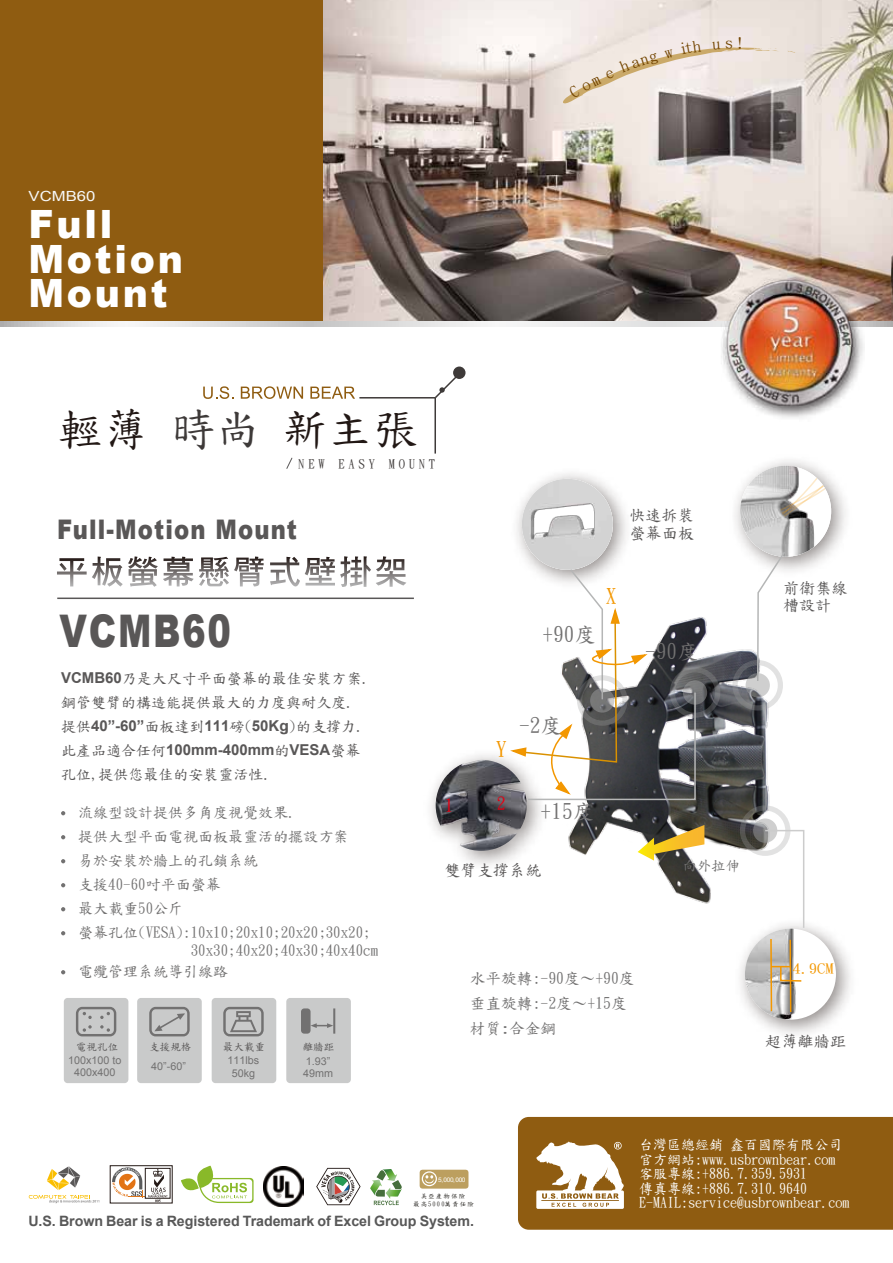
<style>
.page{position:relative;width:893px;height:1263px;background:#fff}
.page>*{position:absolute;margin:0;border:0;box-sizing:border-box;transform-origin:0 0}
.t1{font:45px "DF Hei W5 WIN BF";color:#221815}
.t2{font:900 45px "Arial";letter-spacing:.05em;color:#595757;scale:.78 1}
.t3{font:900 39px/34px "Arial";letter-spacing:.075em;color:#fff}
.t4{font:900 27px "Arial";letter-spacing:.05em;color:#595757;scale:.84 1}
.t5{font:21.3px "DF Hei W7 WIN BF";color:#727171}
.t6{font:21.3px "DF Hei W7 WINP BF";color:#f39700}
.t7{font:17.85px "DF Hei W7 WINP BF";color:#e60012}
.t8{font:16.05px/17.9px "DF Hei W5 WIN BF";letter-spacing:.01em;color:#595757}
.t9{font:15.75px/25px "DF Hei W7 WIN BF";color:#727171}
.t10{font:15px/24px "DF Hei W7 WIN BF";color:#727171}
.t11{font:15px/24px "DF Hei W7 WIN BF";color:#595757}
.t12{font:700 15px "Arial";color:#595757}
.t13{font:14.4px/14.4px "DF Hei W7 WIN BF";color:#fff}
.t14{font:700 14.25px "Arial";letter-spacing:-.005em;color:#585858}
.t15{font:14.25px "DF Hei W7 WIN BF";color:#727171}
.t16{font:13.95px "Arial";color:#f7f8f8;scale:1.19 1}
.t17{font:13.8px "DF Hei W7 WIN BF";color:#f39700;scale:1.22 1}
.t18{font:12.6px "DF Yuan W5 WIN BF";letter-spacing:.3em;color:#3e3a39}
.t19{font:10.8px/12.9px "Arial";color:#727171;text-align:center}
.t20{font:10.5px "DF Hei W7 WIN BF";letter-spacing:.01em;color:#595757}
.t21{font:6.3px/8.4px "DF Yuan W5 WIN BF";letter-spacing:.165em;color:#23211d;text-align:center}
.t22{font:6.3px "Arial";letter-spacing:-.055em;color:#fff}
.s1{color:#3e3a39}
.s2{font-family:"Arial";font-weight:700}
.s3{font-family:"DF Hei W7 WIN BF";font-weight:400}
</style>
<div class="page">
<svg style="left:518px;top:1117px;width:375px;height:113px;background:#996b27"></svg>
<svg style="left:181px;top:1166px;width:73px;height:37px"></svg>
<svg style="left:316px;top:1168px;width:45px;height:37px"></svg>
<svg style="left:112px;top:1167px;width:56px;height:34px"></svg>
<div style="left:110px;top:1165px;width:62px;height:38px;border:1px solid #231815"></div>
<svg style="left:370px;top:1169px;width:32px;height:36px"></svg>
<img style="left:263px;top:1167px;width:40px;height:39px">
<div style="left:420px;top:1170px;width:48px;height:18px;background:#bc9f5f;border-radius:3px"></div>
<svg style="left:422px;top:1171px;width:15px;height:15px"></svg>
<svg style="left:29px;top:1166px;width:70px;height:37px"></svg>
<img style="left:322px;top:0;width:571px;height:308px">
<svg style="left:0;top:321px;width:286px;height:5px"></svg>
<div style="left:0;top:0;width:322px;height:321px;background:#8f5c11"></div>
<img style="left:713px;top:269px;width:152px;height:39px">
<svg style="left:787px;top:51px;width:9px;height:3px"></svg>
<svg style="left:203px;top:386px;width:30px;height:13px"></svg>
<svg style="left:241px;top:386px;width:45px;height:13px"></svg>
<div style="left:64px;top:998px;width:64px;height:85px;background:#c9caca;border-radius:4px"></div>
<svg style="left:76px;top:1007px;width:40px;height:29px"></svg>
<div style="left:137px;top:998px;width:65px;height:85px;background:#c9caca;border-radius:4px"></div>
<svg style="left:149px;top:1007px;width:41px;height:29px"></svg>
<div style="left:212px;top:998px;width:64px;height:85px;background:#c9caca;border-radius:4px"></div>
<svg style="left:223px;top:1007px;width:41px;height:29px"></svg>
<div style="left:286px;top:998px;width:65px;height:85px;background:#c9caca;border-radius:4px"></div>
<svg style="left:301px;top:1008px;width:34px;height:26px"></svg>
<hr style="left:57px;top:597px;width:357px;height:2px;background:#595757">
<svg style="left:61px;top:811px;width:4px;height:4px"></svg>
<svg style="left:61px;top:835px;width:4px;height:4px"></svg>
<svg style="left:61px;top:859px;width:4px;height:4px"></svg>
<svg style="left:61px;top:907px;width:4px;height:4px"></svg>
<svg style="left:61px;top:931px;width:4px;height:4px"></svg>
<svg style="left:61px;top:970px;width:4px;height:4px"></svg>
<svg style="left:61px;top:883px;width:4px;height:4px"></svg>
<svg style="left:57px;top:556px;width:207px;height:31px"></svg>
<svg style="left:270px;top:562px;width:16px;height:23px"></svg>
<img style="left:286px;top:308px;width:607px;height:290px">
<img style="left:335px;top:405px;width:558px;height:400px">
<img style="left:740px;top:466px;width:91px;height:91px;border-radius:46px">
<svg style="left:780px;top:466px;width:51px;height:51px"></svg>
<img style="left:319px;top:702px;width:258px;height:331px">
<img style="left:436px;top:760px;width:91px;height:91px;border-radius:46px">
<img style="left:506px;top:805px;width:345px;height:230px">
<img style="left:745px;top:929px;width:91px;height:91px;border-radius:46px">
<hr style="left:770px;top:939px;width:2px;height:72px;background:#f39700">
<hr style="left:789px;top:940px;width:2px;height:72px;background:#f39700">
<svg style="left:771px;top:965px;width:32px;height:17px"></svg>
<svg style="left:732px;top:550px;width:54px;height:160px"></svg>
<svg style="left:746px;top:673px;width:24px;height:24px"></svg>
<svg style="left:638px;top:825px;width:66px;height:35px"></svg>
<svg style="left:507px;top:568px;width:213px;height:233px"></svg>
<svg style="left:740px;top:805px;width:65px;height:124px"></svg>
<svg style="left:563px;top:37px;width:217px;height:66px;background:#e6dbd2"></svg>
<p class="t16" style="left:29px;top:187px;width:58px">VCMB60</p>
<h2 class="t3" style="left:29px;top:206px;width:156px">Full<br>Motion<br>Mount</h2>
<h1 class="t1" style="left:58px;top:407px;width:387px">輕薄 <span class="s1">時尚</span> 新主張</h1>
<p class="t18" style="left:298px;top:458px;width:138px">NEW EASY MOUNT</p>
<h3 class="t4" style="left:57px;top:510px;width:287px">Full-Motion Mount</h3>
<h1 class="t2" style="left:60px;top:598px;width:221px">VCMB60</h1>
<p class="t11" style="left:61px;top:666px;width:310px"><span class="s2">VCMB60</span>乃是大尺寸平面螢幕的最佳安裝方案.鋼管雙臂的構造能提供最大的力度與耐久度.提供<span class="s2">40”-60”</span>面板達到<span class="s2">111</span>磅(<span class="s2">50Kg</span>)的支撐力.</p>
<p class="t12" style="left:61px;top:739px;width:301px"><span class="s3">此產品適合任何</span>100mm-400mm<span class="s3">的</span>VESA<span class="s3">螢幕</span></p>
<p class="t11" style="left:61px;top:762px;width:211px">孔位,提供您最佳的安裝靈活性.</p>
<p class="t8" style="left:629px;top:506px;width:66px">快速拆裝螢幕面板</p>
<h3 class="t5" style="left:543px;top:624px;width:55px">+90度</h3>
<h3 class="t6" style="left:606px;top:586px;width:12px">X</h3>
<h3 class="t5" style="left:645px;top:641px;width:55px">-90度</h3>
<h3 class="t6" style="left:496px;top:738px;width:12px">Y</h3>
<h3 class="t5" style="left:519px;top:715px;width:44px">-2度</h3>
<p class="t10" style="left:78px;top:800px;width:294px">流線型設計提供多角度視覺效果.<br>提供大型平面電視面板最靈活的擺設方案<br>易於安裝於牆上的孔鎖系統<br>支援40-60吋平面螢幕<br>最大載重50公斤<br>螢幕孔位(VESA):10x10;20x10;20x20;30x20;</p>
<p class="t10" style="left:78px;top:940px;width:301px;line-height:21px;text-indent:112px">30x30;40x20;40x30;40x40cm電纜管理系統導引線路</p>
<p class="t20" style="left:76px;top:1042px;width:44px">電視孔位</p>
<p class="t20" style="left:149px;top:1042px;width:44px">支援規格</p>
<p class="t20" style="left:223px;top:1042px;width:44px">最大載重</p>
<p class="t20" style="left:303px;top:1042px;width:39px">離牆距</p>
<p class="t19" style="left:68px;top:1054px;width:55px;line-height:12.1px">100x100 to<br>400x400</p>
<p class="t19" style="left:151px;top:1060px;width:36px">40”-60”</p>
<p class="t19" style="left:228px;top:1054px;width:33px">111lbs<br>50kg</p>
<p class="t19" style="left:303px;top:1054px;width:31px;text-align:left">1.93”<br>49mm</p>
<p class="t7" style="left:445px;top:797px;width:10px">1</p>
<p class="t7" style="left:497px;top:794px;width:10px">2</p>
<h3 class="t5" style="left:541px;top:801px;width:55px">+15度</h3>
<p class="t8" style="left:444px;top:861px;width:99px">雙臂支撐系統</p>
<p class="t9" style="left:470px;top:965px;width:166px">水平旋轉:-90度～+90度垂直旋轉:-2度～+15度材質:合金鋼</p>
<p class="t15" style="left:683px;top:858px;width:59px">向外拉伸</p>
<p class="t8" style="left:783px;top:579px;width:66px">前衛集線槽設計</p>
<p class="t17" style="left:792px;top:962px;width:35px">4.9CM</p>
<p class="t8" style="left:765px;top:1032px;width:91px">超薄離牆距</p>
<p class="t22" style="left:438px;top:1176px;width:29px">5,000,000</p>
<p class="t21" style="left:413px;top:1192px;width:65px">美亞產物保險<br>最高5000萬責任險</p>
<p class="t14" style="left:28px;top:1211px;width:447px">U.S. Brown Bear is a Registered Trademark of Excel Group System.</p>
<p class="t13" style="left:639px;top:1138px;width:212px">台灣區總經銷 鑫百國際有限公司官方網站:www.usbrownbear.com客服專線:+886.7.359.5931<br>傳真專線:+886.7.310.9640<br>E-MAIL:service@usbrownbear.com</p>
</div>
